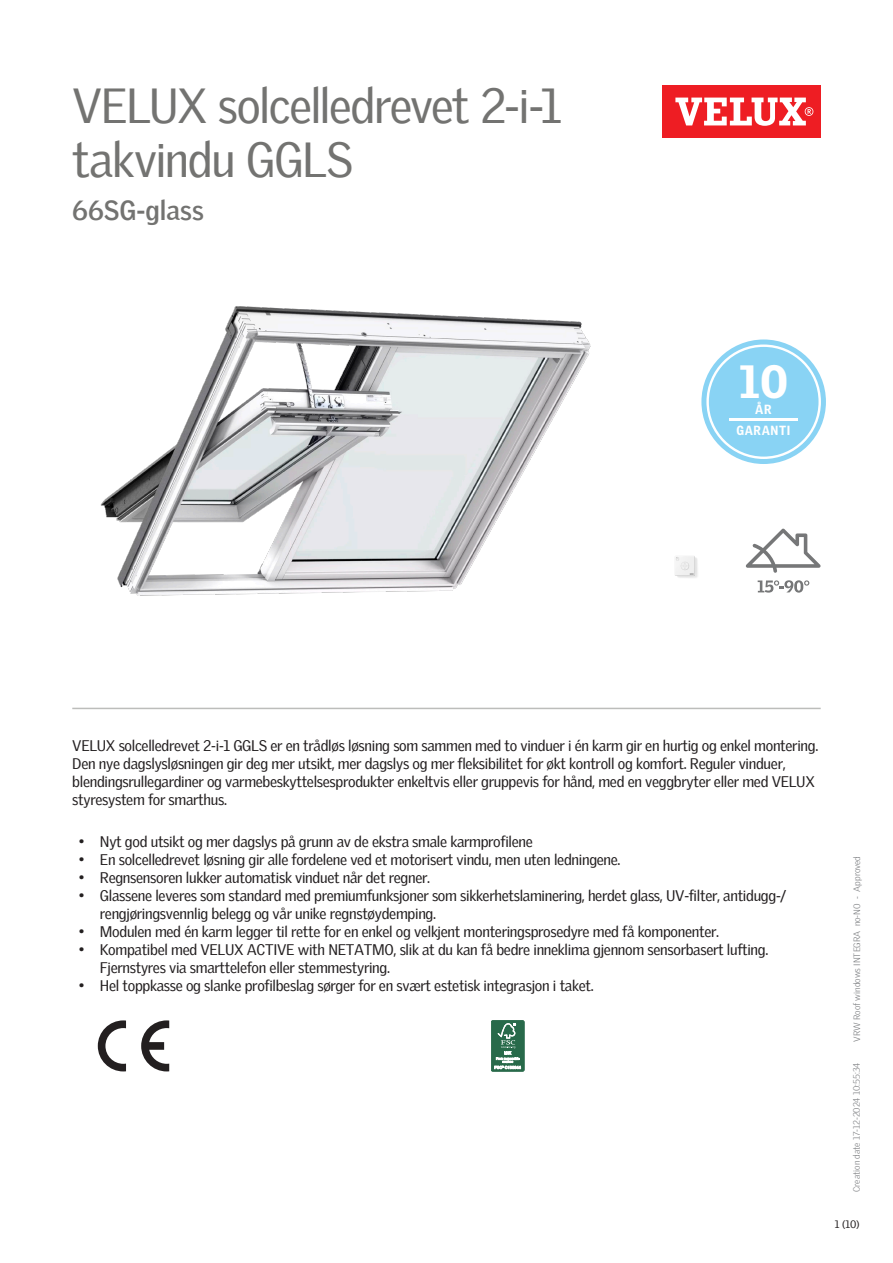
<style>
.page{position:relative;width:893px;height:1263px;background:#fff}
.page>*{position:absolute;margin:0;border:0;box-sizing:border-box;transform-origin:0 0}
.Headline{font:48px/54px "Velux Gothic";letter-spacing:-.03em;color:#737371}
.t1{font:900 45.3px "Velux Gothic";color:#fff}
.t2{font:700 27px "Velux Gothic";color:#737371}
.Body_Regular{font:15px/18px "Velux Gothic";letter-spacing:-.02em;color:#231f20}
.t3{font:900 12.9px "Velux Gothic";letter-spacing:.05em;color:#fff;scale:.93 1}
.t4{font:10.5px "Velux Gothic";color:#231f20}
.t5{font:300 9px "Velux Gothic";color:#7c7e81}
</style>
<div class="page">
<div style="left:662px;top:85px;width:159px;height:53px;background:#ee1d23"></div>
<svg style="left:675px;top:98px;width:138px;height:28px"></svg>
<hr style="left:72px;top:708px;width:749px;height:1px;background:#bcbdbb">
<svg style="left:746px;top:528px;width:75px;height:45px"></svg>
<svg style="left:758px;top:580px;width:51px;height:13px"></svg>
<img style="left:675px;top:556px;width:23px;height:22px">
<svg style="left:701px;top:339px;width:125px;height:125px"></svg>
<div style="left:709px;top:347px;width:109px;height:110px;background:#89d3f4;border-radius:50%"></div>
<hr style="left:729px;top:419px;width:69px;height:2px;background:#fff">
<svg style="left:141px;top:1020px;width:28px;height:51px"></svg>
<svg style="left:98px;top:1020px;width:28px;height:51px"></svg>
<div style="left:491px;top:1020px;width:33px;height:51px;background:#286a4a;border-radius:2px"></div>
<div style="left:491px;top:1020px;width:33px;height:51px;border:1px solid #286a4a;border-radius:2px"></div>
<svg style="left:495px;top:1023px;width:26px;height:46px"></svg>
<img style="left:100px;top:306px;width:491px;height:290px">
<p class="Headline" style="left:72px;top:74px;width:491px">VELUX solcelledrevet 2-i-1 takvindu GGLS</p>
<p class="t2" style="left:72px;top:190px;width:133px">66SG-glass</p>
<p class="t1" style="left:739px;top:353px;width:50px">10</p>
<p class="t3" style="left:736px;top:422px;width:60px">GARANTI</p>
<p class="t3" style="left:755px;top:401px;width:19px">ÅR</p>
<p class="Body_Regular" style="left:72px;top:735px;width:747px">VELUX solcelledrevet 2-i-1 GGLS er en trådløs løsning som sammen med to vinduer i én karm gir en hurtig og enkel montering.<br>Den nye dagslysløsningen gir deg mer utsikt, mer dagslys og mer fleksibilitet for økt kontroll og komfort. Reguler vinduer, blendingsrullegardiner og varmebeskyttelsesprodukter enkeltvis eller gruppevis for hånd, med en veggbryter eller med VELUX styresystem for smarthus.</p>
<p class="Body_Regular" style="left:79px;top:832px;width:456px">• Nyt god utsikt og mer dagslys på grunn av de ekstra smale karmprofilene</p>
<p class="Body_Regular" style="left:79px;top:850px;width:543px">• En solcelledrevet løsning gir alle fordelene ved et motorisert vindu, men uten ledningene.</p>
<p class="Body_Regular" style="left:79px;top:868px;width:353px">• Regnsensoren lukker automatisk vinduet når det regner.</p>
<p class="Body_Regular" style="left:100px;top:886px;width:688px;text-indent:-21px">• Glassene leveres som standard med premiumfunksjoner som sikkerhetslaminering, herdet glass, UV-filter, antidugg-/ rengjøringsvennlig belegg og vår unike regnstøydemping.</p>
<p class="Body_Regular" style="left:79px;top:922px;width:642px">• Modulen med én karm legger til rette for en enkel og velkjent monteringsprosedyre med få komponenter.</p>
<p class="Body_Regular" style="left:100px;top:940px;width:670px;text-indent:-21px">• Kompatibel med VELUX ACTIVE with NETATMO, slik at du kan få bedre inneklima gjennom sensorbasert lufting.<br>Fjernstyres via smarttelefon eller stemmestyring.</p>
<p class="Body_Regular" style="left:79px;top:976px;width:516px">• Hel toppkasse og slanke profilbeslag sørger for en svært estetisk integrasjon i taket.</p>
<p class="t5" style="left:850px;top:1042px;width:187px;rotate:-90deg">VRW Roof windows INTEGRA no-NO - Approved</p>
<p class="t5" style="left:850px;top:1192px;width:131px;rotate:-90deg">Creation date 17-12-2024 10:55:34</p>
<p class="t4" style="left:835px;top:1216px;width:26px">1 (10)</p>
</div>
